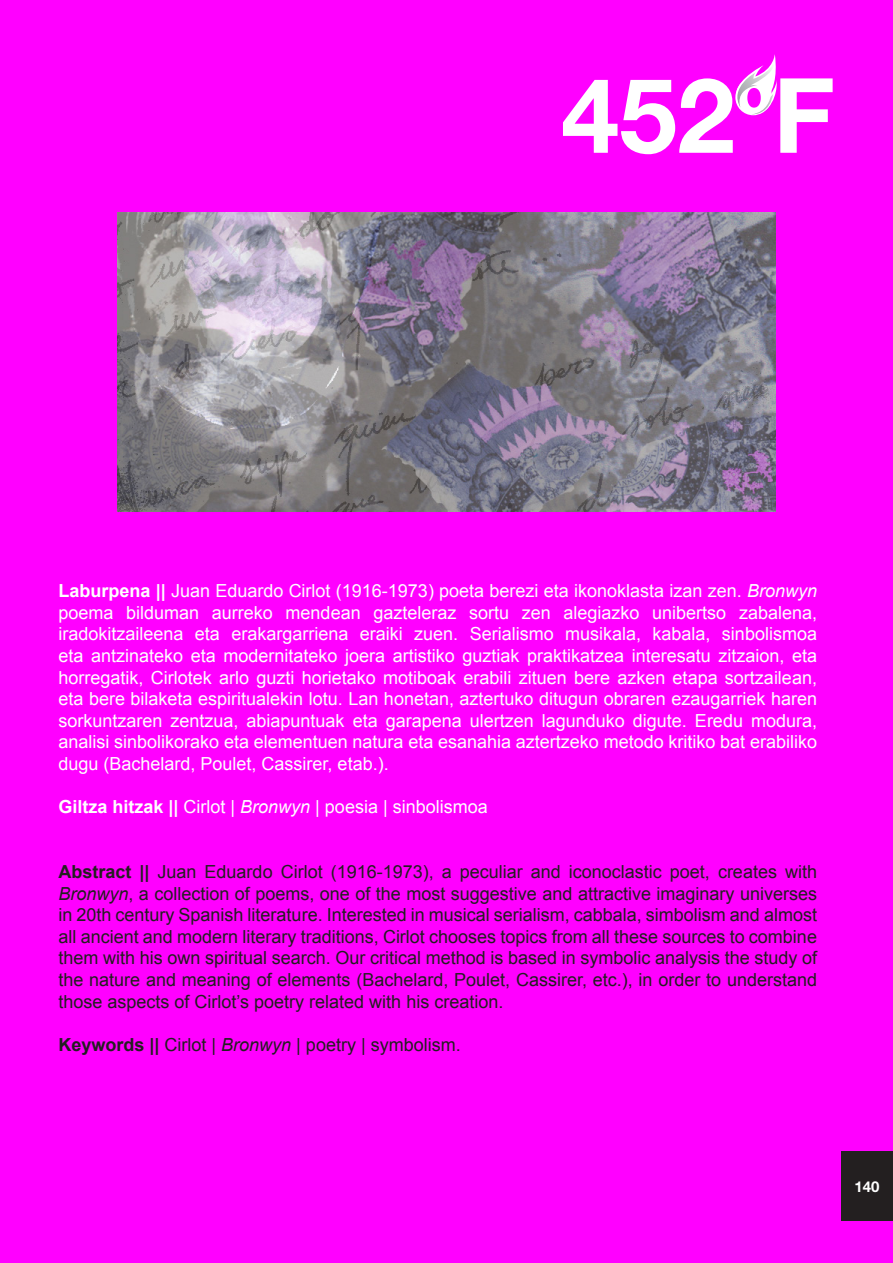
<style>
.page{position:relative;width:893px;height:1263px;background:#f0f}
.page>*{position:absolute;margin:0;border:0;box-sizing:border-box;transform-origin:0 0}
.t1{font:700 104.1px "Helvetica Neue";color:#fff}
.Estilo_de_párrafo_1{font:18px/21.6px "Arial";color:#fff;text-align:justify}
.Estilo_de_párrafo_1-2{font:18px/21.6px "Arial";color:#231f20;text-align:justify}
.t2{font:700 15px "Helvetica Neue";color:#fff}
.s1{font-weight:700}
.s2{font-style:italic}
</style>
<div class="page">
<div style="left:841px;top:1151px;width:52px;height:70px;background:#231f20"></div>
<svg style="left:728px;top:54px;width:51px;height:61px"></svg>
<img style="left:117px;top:213px;width:659px;height:298px">
<h1 class="t1" style="left:561px;top:51px;width:275px">452ºF</h1>
<p class="Estilo_de_párrafo_1" style="left:58px;top:580px;width:760px"><span class="s1">Laburpena ||</span> Juan Eduardo Cirlot (1916-1973) poeta berezi eta ikonoklasta izan zen. <span class="s2">Bronwyn </span>poema bilduman aurreko mendean gazteleraz sortu zen alegiazko unibertso zabalena, iradokitzaileena eta erakargarriena eraiki zuen. Serialismo musikala, kabala, sinbolismoa eta antzinateko eta modernitateko joera artistiko guztiak praktikatzea interesatu zitzaion, eta horregatik, Cirlotek arlo guzti horietako motiboak erabili zituen bere azken etapa sortzailean, eta bere bilaketa espiritualekin lotu. Lan honetan, aztertuko ditugun obraren ezaugarriek haren sorkuntzaren zentzua, abiapuntuak eta garapena ulertzen lagunduko digute. Eredu modura, analisi sinbolikorako eta elementuen natura eta esanahia aztertzeko metodo kritiko bat erabiliko dugu (Bachelard, Poulet, Cassirer, etab.).</p>
<p class="Estilo_de_párrafo_1" style="left:58px;top:796px;width:431px"><span class="s1">Giltza hitzak ||</span> Cirlot | <span class="s2">Bronwyn</span> | poesia | sinbolismoa</p>
<p class="Estilo_de_párrafo_1-2" style="left:58px;top:861px;width:760px"><span class="s1">Abstract ||</span> Juan Eduardo Cirlot (1916-1973), a peculiar and iconoclastic poet, creates with <span class="s2">Bronwyn</span>, a collection of poems, one of the most suggestive and attractive imaginary universes in 20th century Spanish literature. Interested in musical serialism, cabbala, simbolism and almost all ancient and modern literary traditions, Cirlot chooses topics from all these sources to combine them with his own spiritual search. Our critical method is based in symbolic analysis the study of the nature and meaning of elements (Bachelard, Poulet, Cassirer, etc.), in order to understand those aspects of Cirlot’s poetry related with his creation.</p>
<p class="Estilo_de_párrafo_1-2" style="left:58px;top:1034px;width:404px"><span class="s1">Keywords ||</span> Cirlot | <span class="s2">Bronwyn</span> | poetry | symbolism.</p>
<p class="t2" style="left:854px;top:1177px;width:27px">140</p>
</div>
